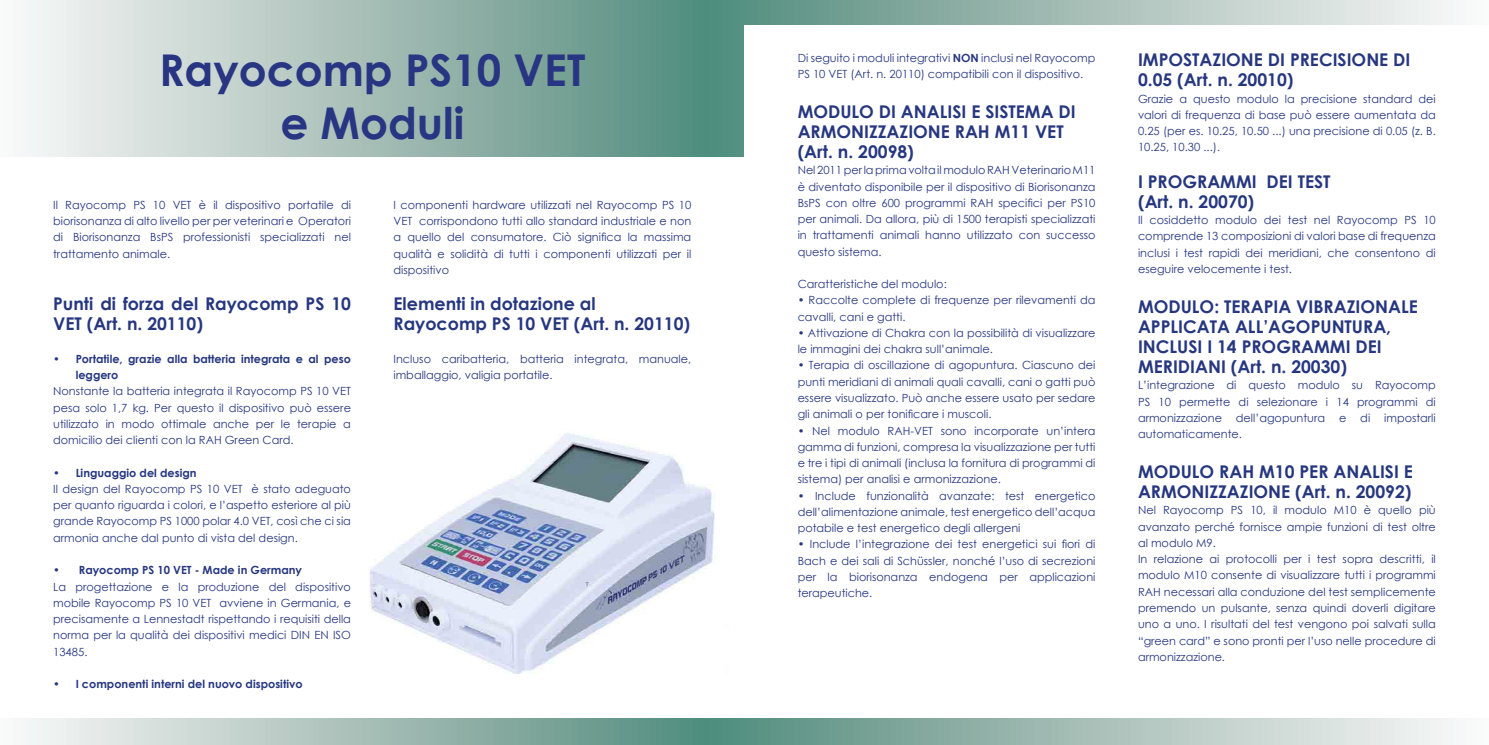
<style>
.page{position:relative;width:1489px;height:745px;background:#fff}
.page>*{position:absolute;margin:0;border:0;box-sizing:border-box;transform-origin:0 0}
.t1{font:700 43.75px/52.5px "Century Gothic";color:#283583;text-align:center}
.t2{font:700 17.5px/20px "Century Gothic";color:#263780}
.t3{font:11.25px/16.2px "Century Gothic";color:#263780;text-align:justify}
.t4{font:700 11.25px/16.2px "Century Gothic";color:#263780}
.s1{font-weight:700}
</style>
<div class="page">
<svg style="left:25px;top:718px;width:1435px;height:26px;background:#a5bfb7"></svg>
<svg style="left:25px;top:0;width:1435px;height:156px;background:#a2bdb6"></svg>
<div style="left:744px;top:26px;width:744px;height:146px;background:#fff"></div>
<img style="left:369px;top:433px;width:346px;height:241px">
<p class="t3" style="left:797px;top:49px;width:299px">Di seguito i moduli integrativi <span class="s1">NON</span> inclusi nel Rayocomp<br>PS 10 VET (Art. n. 20110) compatibili con il dispositivo.</p>
<h2 class="t2" style="left:797px;top:101px;width:279px">MODULO DI ANALISI E SISTEMA DI<br>ARMONIZZAZIONE RAH M11 VET (Art. n. 20098)</h2>
<p class="t3" style="left:797px;top:162px;width:299px">Nel 2011 per la prima volta il modulo RAH Veterinario M11 è diventato disponibile per il dispositivo di Biorisonanza BsPS con oltre 600 programmi RAH specifici per PS10 per animali. Da allora, più di 1500 terapisti specializzati in trattamenti animali hanno utilizzato con successo questo sistema.</p>
<p class="t3" style="left:797px;top:275px;width:151px">Caratteristiche del modulo:</p>
<p class="t3" style="left:797px;top:292px;width:299px">• Raccolte complete di frequenze per rilevamenti da cavalli, cani e gatti.</p>
<p class="t3" style="left:797px;top:324px;width:299px">• Attivazione di Chakra con la possibilità di visualizzare le immagini dei chakra sull’animale.</p>
<p class="t3" style="left:797px;top:357px;width:299px">• Terapia di oscillazione di agopuntura. Ciascuno dei punti meridiani di animali quali cavalli, cani o gatti può essere visualizzato. Può anche essere usato per sedare gli animali o per tonificare i muscoli.</p>
<p class="t3" style="left:797px;top:422px;width:299px">• Nel modulo RAH-VET sono incorporate un’intera gamma di funzioni, compresa la visualizzazione per tutti e tre i tipi di animali (inclusa la fornitura di programmi di sistema) per analisi e armonizzazione.</p>
<p class="t3" style="left:797px;top:487px;width:299px">• Include funzionalità avanzate: test energetico dell’alimentazione animale, test energetico dell’acqua potabile e test energetico degli allergeni</p>
<p class="t3" style="left:797px;top:535px;width:299px">• Include l’integrazione dei test energetici sui fiori di Bach e dei sali di Schüssler, nonché l’uso di secrezioni per la biorisonanza endogena per applicazioni terapeutiche.</p>
<h1 class="t1" style="left:989px;top:42px;width:257px">NewBio S.r.l.<br>Chi siamo</h1>
<h1 class="t1" style="left:159px;top:42px;width:428px">Rayocomp PS10 VET e Moduli</h1>
<h2 class="t2" style="left:1137px;top:49px;width:274px">IMPOSTAZIONE DI PRECISIONE DI<br>0.05 (Art. n. 20010)</h2>
<p class="t3" style="left:1137px;top:90px;width:299px">Grazie a questo modulo la precisione standard dei valori di frequenza di base può essere aumentata da 0.25 (per es. 10.25, 10.50 ...) una precisione di 0.05 (z. B.<br>10.25, 10.30 ...).</p>
<h2 class="t2" style="left:1137px;top:170px;width:194px">I PROGRAMMI DEI TEST (Art. n. 20070)</h2>
<p class="t3" style="left:1137px;top:211px;width:299px">Il cosiddetto modulo dei test nel Rayocomp PS 10 comprende 13 composizioni di valori base di frequenza inclusi i test rapidi dei meridiani, che consentono di eseguire velocemente i test.</p>
<h2 class="t2" style="left:1137px;top:295px;width:281px">MODULO: TERAPIA VIBRAZIONALE<br>APPLICATA ALL’AGOPUNTURA,<br>INCLUSI I 14 PROGRAMMI DEI<br>MERIDIANI (Art. n. 20030)</h2>
<p class="t3" style="left:1137px;top:376px;width:299px">L’integrazione di questo modulo su Rayocomp PS 10 permette di selezionare i 14 programmi di armonizzazione dell’agopuntura e di impostarli automaticamente.</p>
<h2 class="t2" style="left:1137px;top:460px;width:276px">MODULO RAH M10 PER ANALISI E<br>ARMONIZZAZIONE (Art. n. 20092)</h2>
<p class="t3" style="left:1137px;top:501px;width:299px;text-align:left">Nel Rayocomp PS 10, il modulo M10 è quello più avanzato perché fornisce ampie funzioni di test oltre al modulo M9.<br>In relazione ai protocolli per i test sopra descritti, il modulo M10 consente di visualizzare tutti i programmi RAH necessari alla conduzione del test semplicemente premendo un pulsante, senza quindi doverli digitare uno a uno. I risultati del test vengono poi salvati sulla “green card” e sono pronti per l’uso nelle procedure di armonizzazione.</p>
<p class="t3" style="left:53px;top:196px;width:299px">Il Rayocomp PS 10 VET è il dispositivo portatile di biorisonanza di alto livello per per veterinari e Operatori di Biorisonanza BsPS professionisti specializzati nel trattamento animale.</p>
<h2 class="t2" style="left:53px;top:293px;width:299px">Punti di forza del Rayocomp PS 10<br>VET (Art. n. 20110)</h2>
<p class="t4" style="left:76px;top:350px;width:277px;text-indent:-22px">• Portatile, grazie alla batteria integrata e al peso leggero</p>
<p class="t3" style="left:53px;top:383px;width:299px">Nonstante la batteria integrata il Rayocomp PS 10 VET pesa solo 1,7 kg. Per questo il dispositivo può essere utilizzato in modo ottimale anche per le terapie a domicilio dei clienti con la RAH Green Card.</p>
<p class="t4" style="left:53px;top:463px;width:145px">• Linguaggio del design</p>
<p class="t3" style="left:53px;top:480px;width:299px">Il design del Rayocomp PS 10 VET è stato adeguato per quanto riguarda i colori, e l’aspetto esteriore al più grande Rayocomp PS 1000 polar 4.0 VET, così che ci sia armonia anche dal punto di vista del design.</p>
<p class="t3" style="left:53px;top:561px;width:299px;text-align:left">• <span class="s1">Rayocomp PS 10 VET - Made in Germany<br></span>La progettazione e la produzione del dispositivo mobile Rayocomp PS 10 VET avviene in Germania, e precisamente a Lennestadt rispettando i requisiti della norma per la qualità dei dispositivi medici DIN EN ISO 13485.</p>
<p class="t4" style="left:53px;top:675px;width:251px">• I componenti interni del nuovo dispositivo</p>
<p class="t3" style="left:393px;top:196px;width:299px">I componenti hardware utilizzati nel Rayocomp PS 10<br>VET corrispondono tutti allo standard industriale e non a quello del consumatore. Ciò significa la massima qualità e solidità di tutti i componenti utilizzati per il dispositivo</p>
<h2 class="t2" style="left:393px;top:293px;width:298px">Elementi in dotazione al<br>Rayocomp PS 10 VET (Art. n. 20110)</h2>
<p class="t3" style="left:393px;top:350px;width:299px">Incluso caribatteria, batteria integrata, manuale, imballaggio, valigia portatile.</p>
</div>
